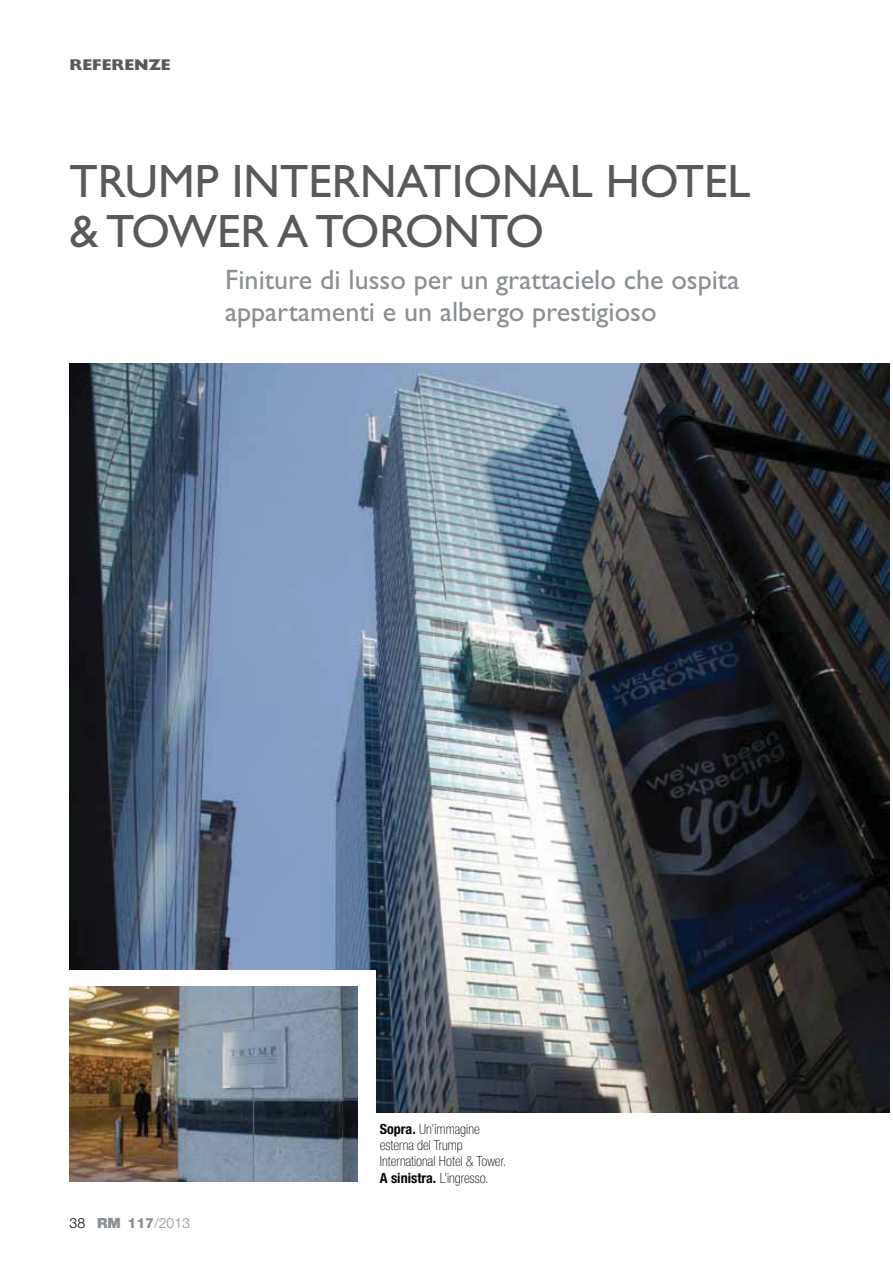
<style>
.page{position:relative;width:893px;height:1263px;background:#fff}
.page>*{position:absolute;margin:0;border:0;box-sizing:border-box;transform-origin:0 0}
.t1{font:46.95px/50.1px "Gill Sans Std";color:#58595b}
.t2{font:28.2px/31.2px "Gill Sans Std";color:#8b9094}
.t3{font:800 15.6px "Gill Sans Std";color:#58595b}
.t4{font:100 condensed 14.1px/16.4px "Helvetica Neue LT Std";color:#040809}
.t5{font:300 14.1px "Helvetica Neue LT Std";color:#8b9094}
.s1{color:#040809}
.s2{font-weight:900}
.s3{font-weight:800}
.s4{font-weight:700}
</style>
<div class="page">
<img style="left:70px;top:364px;width:819px;height:748px">
<div style="left:52px;top:971px;width:324px;height:225px;background:#fff"></div>
<img style="left:70px;top:986px;width:288px;height:196px">
<p class="t3" style="left:70px;top:55px;width:103px">REFERENZE</p>
<h1 class="t1" style="left:70px;top:161px;width:682px">TRUMP INTERNATIONAL HOTEL &amp; TOWER A TORONTO</h1>
<h2 class="t2" style="left:225px;top:267px;width:516px">Finiture di lusso per un grattacielo che ospita appartamenti e un albergo prestigioso</h2>
<p class="t5" style="left:70px;top:1218px;width:122px"><span class="s1">38</span> <span class="s2">RM</span> <span class="s3">117</span>/2013</p>
<p class="t4" style="left:380px;top:1121px;width:128px"><span class="s4">Sopra.</span> Un’immagine esterna del Trump<br>International Hotel &amp; Tower.<br><span class="s4">A sinistra.</span> L’ingresso.</p>
</div>
